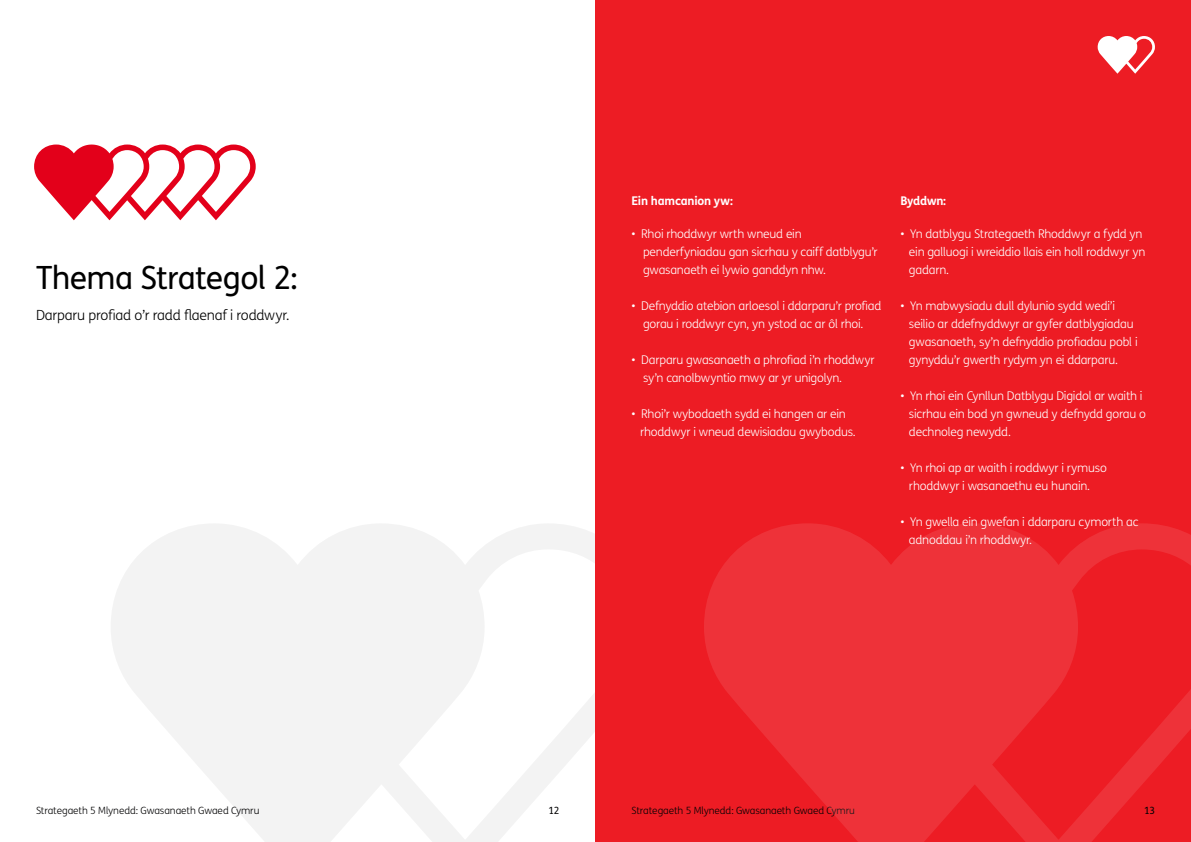
<style>
.page{position:relative;width:1191px;height:842px;background:#fff}
.page>*{position:absolute;margin:0;border:0;box-sizing:border-box;transform-origin:0 0}
.t1{font:32px "FS Me";letter-spacing:-.02em;color:#000}
.t2{font:300 14px "FS Me";letter-spacing:-.02em;color:#000}
.t3{font:300 12px/18px "FS Me";letter-spacing:-.02em;color:#fff}
.t4{font:700 12px "FS Me";letter-spacing:-.02em;color:#fff}
.t5{font:300 10px "FS Me";letter-spacing:-.01em;color:#020203}
.t6{font:10px "FS Me";color:#020203}
</style>
<div class="page">
<svg style="left:111px;top:524px;width:484px;height:318px;fill:#f3f3f3"></svg>
<div style="left:595px;top:0;width:596px;height:842px;background:#ed1c24"></div>
<svg style="left:1097px;top:36px;width:58px;height:38px"></svg>
<svg style="left:34px;top:145px;width:222px;height:75px"></svg>
<svg style="left:704px;top:523px;width:487px;height:319px;fill:#ee3239"></svg>
<h1 class="t1" style="left:36px;top:256px;width:263px">Thema Strategol 2:</h1>
<p class="t2" style="left:36px;top:305px;width:255px">Darparu profiad o’r radd flaenaf i roddwyr.</p>
<p class="t4" style="left:631px;top:191px;width:103px">Ein hamcanion yw:</p>
<p class="t4" style="left:900px;top:191px;width:47px">Byddwn:</p>
<p class="t3" style="left:643px;top:224px;width:236px;text-indent:-12px">• Rhoi rhoddwyr wrth wneud ein penderfyniadau gan sicrhau y caiff datblygu’r gwasanaeth ei lywio ganddyn nhw.</p>
<p class="t3" style="left:631px;top:296px;width:251px;text-align:center">• Defnyddio atebion arloesol i ddarparu’r profiad gorau i roddwyr cyn, yn ystod ac ar ôl rhoi.</p>
<p class="t3" style="left:643px;top:350px;width:233px;text-indent:-12px">• Darparu gwasanaeth a phrofiad i’n rhoddwyr sy’n canolbwyntio mwy ar yr unigolyn.</p>
<p class="t3" style="left:640px;top:404px;width:217px;text-indent:-9px">• Rhoi’r wybodaeth sydd ei hangen ar ein rhoddwyr i wneud dewisiadau gwybodus.</p>
<p class="t3" style="left:909px;top:224px;width:238px;text-indent:-9px">• Yn datblygu Strategaeth Rhoddwyr a fydd yn ein galluogi i wreiddio llais ein holl roddwyr yn gadarn.</p>
<p class="t3" style="left:909px;top:296px;width:230px;text-indent:-9px">• Yn mabwysiadu dull dylunio sydd wedi’i seilio ar ddefnyddwyr ar gyfer datblygiadau gwasanaeth, sy’n defnyddio profiadau pobl i gynyddu’r gwerth rydym yn ei ddarparu.</p>
<p class="t3" style="left:909px;top:386px;width:238px;text-indent:-9px">• Yn rhoi ein Cynllun Datblygu Digidol ar waith i sicrhau ein bod yn gwneud y defnydd gorau o dechnoleg newydd.</p>
<p class="t3" style="left:909px;top:458px;width:199px;text-indent:-9px">• Yn rhoi ap ar waith i roddwyr i rymuso rhoddwyr i wasanaethu eu hunain.</p>
<p class="t3" style="left:909px;top:512px;width:231px;text-indent:-9px">• Yn gwella ein gwefan i ddarparu cymorth ac adnoddau i’n rhoddwyr.</p>
<p class="t5" style="left:36px;top:803px;width:225px">Strategaeth 5 Mlynedd: Gwasanaeth Gwaed Cymru</p>
<p class="t6" style="left:548px;top:803px;width:13px">12</p>
<p class="t5" style="left:631px;top:803px;width:225px">Strategaeth 5 Mlynedd: Gwasanaeth Gwaed Cymru</p>
<p class="t6" style="left:1144px;top:803px;width:13px">13</p>
</div>
